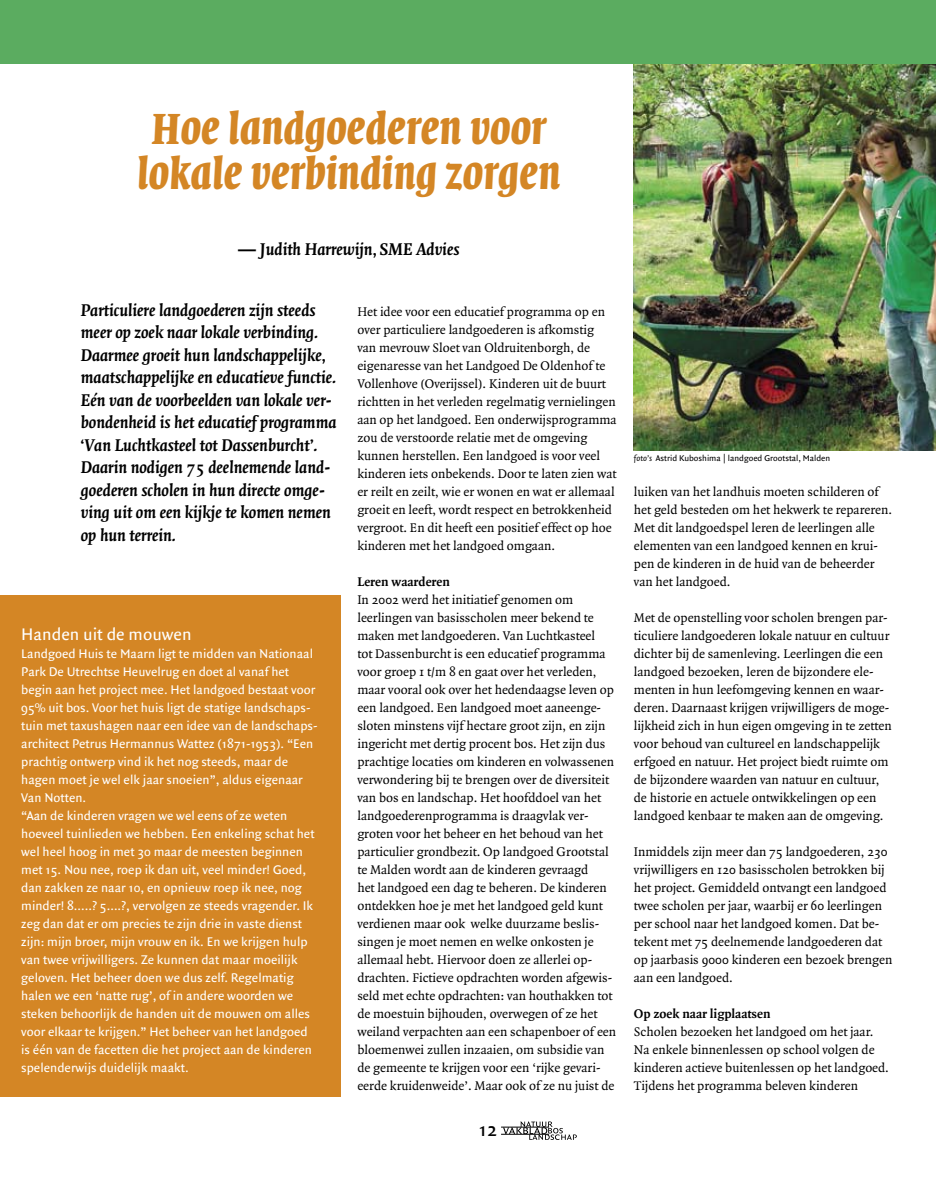
<style>
.page{position:relative;width:936px;height:1191px;background:#fff}
.page>*{position:absolute;margin:0;border:0;box-sizing:border-box;transform-origin:0 0}
.t1{font:italic 700 45px/45px "Quadraat Dis";color:#d48625;text-align:center}
.t2{font:21px "Quadraat Sans";color:#000}
.t3{font:italic 700 18px/22.5px "Quadraat";color:#000}
.t4{font:18px "Quadraat Sans";color:#fff}
.t5{font:13.5px/18px "Quadraat";color:#000}
.t6{font:13.5px/18px "Quadraat Sans";color:#fff}
.t7{font:700 13.5px "Quadraat";color:#000}
.t8{font:9px "Quadraat Sans";color:#000}
.s1{font-style:italic}
</style>
<div class="page">
<svg style="left:503px;top:1121px;width:73px;height:18px"></svg>
<hr style="left:501px;top:1126px;width:48px;height:1px;background:#000">
<hr style="left:501px;top:1134px;width:48px;height:1px;background:#000">
<div style="left:0;top:595px;width:340px;height:502px;background:#d48625"></div>
<img style="left:634px;top:64px;width:301px;height:387px">
<div style="left:0;top:0;width:935px;height:64px;background:#5bac60"></div>
<h1 class="t1" style="left:137px;top:108px;width:425px">Hoe landgoederen voor lokale verbinding zorgen</h1>
<h3 class="t3" style="left:238px;top:239px;width:223px">— Judith Harrewijn, SME Advies</h3>
<p class="t3" style="left:81px;top:299px;width:257px">Particuliere landgoederen zijn steeds meer op zoek naar lokale verbinding.<br>Daarmee groeit hun landschappelijke, maatschappelijke en educatieve functie.<br>Eén van de voorbeelden van lokale ver&shy;bondenheid is het educatief programma ‘Van Luchtkasteel tot Dassenburcht’.<br>Daarin nodigen 75 deelnemende land&shy;goederen scholen in hun directe omge&shy;ving uit om een kijkje te komen nemen op hun terrein.</p>
<p class="t5" style="left:357px;top:303px;width:261px">Het idee voor een educatief programma op en over particuliere landgoederen is afkomstig<br>van mevrouw Sloet van Oldruitenborgh, de eigenaresse van het Landgoed De Oldenhof te Vollenhove (Overijssel). Kinderen uit de buurt richtten in het verleden regelmatig vernielingen aan op het landgoed. Een onderwijsprogramma zou de verstoorde relatie met de omgeving kunnen herstellen. Een landgoed is voor veel kinderen iets onbekends. Door te laten zien wat er reilt en zeilt, wie er wonen en wat er allemaal groeit en leeft, wordt respect en betrokkenheid vergroot. En dit heeft een positief effect op hoe kinderen met het landgoed omgaan.</p>
<p class="t7" style="left:357px;top:574px;width:94px">Leren waarderen</p>
<p class="t5" style="left:357px;top:591px;width:260px">In 2002 werd het initiatief genomen om leerlingen van basisscholen meer bekend te maken met landgoederen. Van Luchtkasteel<br>tot Dassenburcht is een educatief programma voor groep 1 t/m 8 en gaat over het verleden, maar vooral ook over het hedendaagse leven op een landgoed. Een landgoed moet aaneenge&shy;sloten minstens vijf hectare groot zijn, en zijn ingericht met dertig procent bos. Het zijn dus prachtige locaties om kinderen en volwassenen verwondering bij te brengen over de diversiteit van bos en landschap. Het hoofddoel van het landgoederenprogramma is draagvlak ver&shy;groten voor het beheer en het behoud van het particulier grondbezit. Op landgoed Grootstal te Malden wordt aan de kinderen gevraagd<br>het landgoed een dag te beheren. De kinderen ontdekken hoe je met het landgoed geld kunt verdienen maar ook welke duurzame beslis&shy;singen je moet nemen en welke onkosten je allemaal hebt. Hiervoor doen ze allerlei op&shy;drachten. Fictieve opdrachten worden afgewis&shy;seld met echte opdrachten: van houthakken tot de moestuin bijhouden, overwegen of ze het weiland verpachten aan een schapenboer of een bloemenwei zullen inzaaien, om subsidie van de gemeente te krijgen voor een ‘rijke gevari&shy;eerde kruidenweide’. Maar ook of ze nu juist de</p>
<h3 class="t4" style="left:21px;top:624px;width:172px">Handen uit de mouwen</h3>
<p class="t6" style="left:21px;top:645px;width:298px">Landgoed Huis te Maarn ligt te midden van Nationaal Park De Utrechtse Heuvelrug en doet al vanaf het begin aan het project mee. Het landgoed bestaat voor 95% uit bos. Voor het huis ligt de statige landschaps&shy;tuin met taxushagen naar een idee van de landschaps&shy;architect Petrus Hermannus Wattez (1871-1953). “Een prachtig ontwerp vind ik het nog steeds, maar de hagen moet je wel elk jaar snoeien”, aldus eigenaar Van Notten.<br>“Aan de kinderen vragen we wel eens of ze weten hoeveel tuinlieden we hebben. Een enkeling schat het wel heel hoog in met 30 maar de meesten beginnen met 15. Nou nee, roep ik dan uit, veel minder! Goed, dan zakken ze naar 10, en opnieuw roep ik nee, nog minder! 8…..? 5….?, vervolgen ze steeds vragender. Ik zeg dan dat er om precies te zijn drie in vaste dienst zijn: mijn broer, mijn vrouw en ik. En we krijgen hulp van twee vrijwilligers. Ze kunnen dat maar moeilijk geloven. Het beheer doen we dus zelf. Regelmatig halen we een ‘natte rug’, of in andere woorden we steken behoorlijk de handen uit de mouwen om alles voor elkaar te krijgen.” Het beheer van het landgoed is één van de facetten die het project aan de kinderen spelenderwijs duidelijk maakt.</p>
<h2 class="t2" style="left:479px;top:1117px;width:20px">12</h2>
<p class="t8" style="left:634px;top:452px;width:198px"><span class="s1">foto’s</span> Astrid Kuboshima | landgoed Grootstal, Malden</p>
<p class="t5" style="left:634px;top:483px;width:260px">luiken van het landhuis moeten schilderen of het geld besteden om het hekwerk te repareren.<br>Met dit landgoedspel leren de leerlingen alle elementen van een landgoed kennen en krui&shy;pen de kinderen in de huid van de beheerder van het landgoed.</p>
<p class="t5" style="left:634px;top:609px;width:259px">Met de openstelling voor scholen brengen par&shy;ticuliere landgoederen lokale natuur en cultuur dichter bij de samenleving. Leerlingen die een landgoed bezoeken, leren de bijzondere ele&shy;menten in hun leefomgeving kennen en waar&shy;deren. Daarnaast krijgen vrijwilligers de moge&shy;lijkheid zich in hun eigen omgeving in te zetten voor behoud van cultureel en landschappelijk erfgoed en natuur. Het project biedt ruimte om de bijzondere waarden van natuur en cultuur, de historie en actuele ontwikkelingen op een landgoed kenbaar te maken aan de omgeving.</p>
<p class="t5" style="left:634px;top:843px;width:260px">Inmiddels zijn meer dan 75 landgoederen, 230 vrijwilligers en 120 basisscholen betrokken bij het project. Gemiddeld ontvangt een landgoed twee scholen per jaar, waarbij er 60 leerlingen per school naar het landgoed komen. Dat be&shy;tekent met 75 deelnemende landgoederen dat op jaarbasis 9000 kinderen een bezoek brengen aan een landgoed.</p>
<p class="t7" style="left:634px;top:1006px;width:138px">Op zoek naar ligplaatsen</p>
<p class="t5" style="left:634px;top:1023px;width:257px">Scholen bezoeken het landgoed om het jaar.<br>Na enkele binnenlessen op school volgen de kinderen actieve buitenlessen op het landgoed.<br>Tijdens het programma beleven kinderen</p>
</div>
